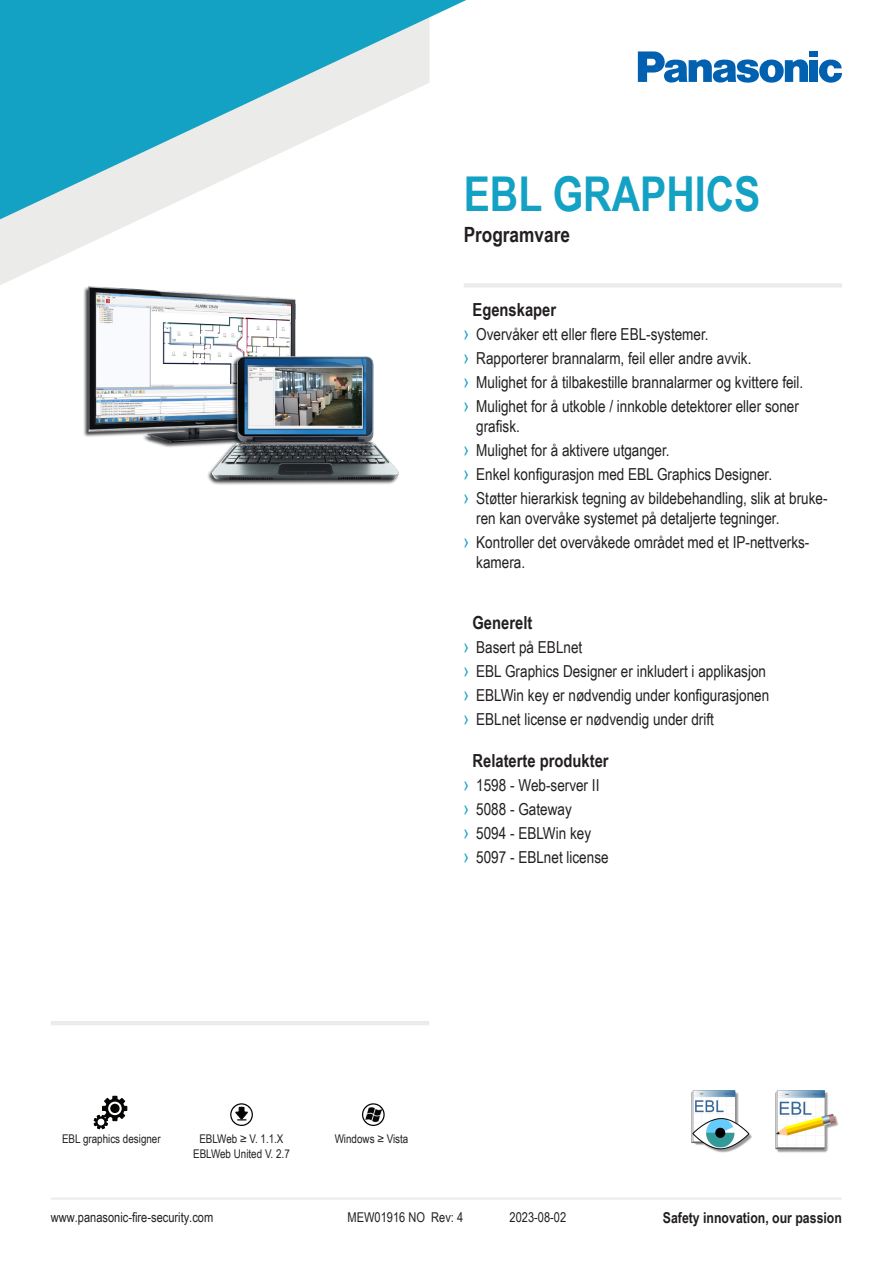
<style>
.page{position:relative;width:893px;height:1263px;background:#fff}
.page>*{position:absolute;margin:0;border:0;box-sizing:border-box;transform-origin:0 0}
.t1{font:700 48px "Arial Narrow";color:#13a1c4}
.t2{font:700 21px "Arial Narrow";color:#231f20}
.t3{font:700 18px "Arial Narrow";color:#231f20}
.t4{font:16.5px/19.8px "Arial Narrow";color:#231f20}
.t5{font:700 15px "Arial Narrow";color:#231f20}
.t6{font:13.5px "Arial Narrow";color:#231f20}
.t7{font:12px "Arial Narrow";color:#231f20}
.s1{font-size:19.5px;color:#13a1c4}
</style>
<div class="page">
<img style="left:83px;top:286px;width:315px;height:199px">
<svg style="left:0;top:219px;width:140px;height:66px;fill:#ebebea"></svg>
<svg style="left:0;top:0;width:466px;height:219px"></svg>
<svg style="left:819px;top:59px;width:23px;height:24px"></svg>
<div style="left:810px;top:51px;width:8px;height:6px;background:#0161b0"></div>
<div style="left:810px;top:60px;width:8px;height:22px;background:#0161b0"></div>
<svg style="left:638px;top:51px;width:170px;height:32px"></svg>
<hr style="left:51px;top:1197px;width:791px;height:2px;background:#ebebea">
<hr style="left:51px;top:1021px;width:378px;height:4px;background:#ebebea">
<svg style="left:94px;top:1096px;width:33px;height:33px"></svg>
<svg style="left:230px;top:1103px;width:23px;height:23px"></svg>
<svg style="left:362px;top:1103px;width:23px;height:23px"></svg>
<img style="left:691px;top:1091px;width:61px;height:62px">
<img style="left:775px;top:1091px;width:63px;height:62px">
<hr style="left:464px;top:283px;width:378px;height:4px;background:#ebebea">
<p class="t1" style="left:464px;top:158px;width:298px">EBL GRAPHICS</p>
<p class="t2" style="left:464px;top:219px;width:108px">Programvare</p>
<p class="t3" style="left:472px;top:296px;width:85px">Egenskaper</p>
<p class="t4" style="left:463px;top:324px;width:247px"><span class="s1">›</span> Overvåker ett eller flere EBL-systemer.</p>
<p class="t4" style="left:463px;top:348px;width:289px"><span class="s1">›</span> Rapporterer brannalarm, feil eller andre avvik.</p>
<p class="t4" style="left:463px;top:372px;width:341px"><span class="s1">›</span> Mulighet for å tilbakestille brannalarmer og kvittere feil.</p>
<p class="t4" style="left:476px;top:396px;width:324px;text-indent:-13px"><span class="s1">›</span> Mulighet for å utkoble / innkoble detektorer eller soner grafisk.</p>
<p class="t4" style="left:463px;top:440px;width:208px"><span class="s1">›</span> Mulighet for å aktivere utganger.</p>
<p class="t4" style="left:463px;top:464px;width:310px"><span class="s1">›</span> Enkel konfigurasjon med EBL Graphics Designer.</p>
<p class="t4" style="left:476px;top:488px;width:353px;text-indent:-13px"><span class="s1">›</span> Støtter hierarkisk tegning av bildebehandling, slik at bruke&shy;ren kan overvåke systemet på detaljerte tegninger.</p>
<p class="t4" style="left:476px;top:532px;width:335px;text-indent:-13px"><span class="s1">›</span> Kontroller det overvåkede området med et IP-nettverks&shy;kamera.</p>
<p class="t3" style="left:472px;top:609px;width:61px">Generelt</p>
<p class="t4" style="left:463px;top:637px;width:120px"><span class="s1">›</span> Basert på EBLnet</p>
<p class="t4" style="left:463px;top:661px;width:304px"><span class="s1">›</span> EBL Graphics Designer er inkludert i applikasjon</p>
<p class="t4" style="left:463px;top:685px;width:307px"><span class="s1">›</span> EBLWin key er nødvendig under konfigurasjonen</p>
<p class="t4" style="left:463px;top:709px;width:252px"><span class="s1">›</span> EBLnet license er nødvendig under drift</p>
<p class="t3" style="left:472px;top:747px;width:138px">Relaterte produkter</p>
<p class="t4" style="left:463px;top:774px;width:137px"><span class="s1">›</span> 1598 - Web-server II</p>
<p class="t4" style="left:463px;top:799px;width:110px"><span class="s1">›</span> 5088 - Gateway</p>
<p class="t4" style="left:463px;top:823px;width:129px"><span class="s1">›</span> 5094 - EBLWin key</p>
<p class="t4" style="left:463px;top:847px;width:147px"><span class="s1">›</span> 5097 - EBLnet license</p>
<p class="t7" style="left:62px;top:1130px;width:100px">EBL graphics designer</p>
<p class="t7" style="left:199px;top:1130px;width:86px">EBLWeb ≥ V. 1.1.X</p>
<p class="t7" style="left:193px;top:1145px;width:98px">EBLWeb United V. 2.7</p>
<p class="t7" style="left:335px;top:1130px;width:75px">Windows ≥ Vista</p>
<p class="t6" style="left:51px;top:1207px;width:164px">www.panasonic-fire-security.com</p>
<p class="t5" style="left:663px;top:1206px;width:181px">Safety innovation, our passion</p>
<p class="t6" style="left:348px;top:1207px;width:117px">MEW01916 NO Rev: 4</p>
<p class="t6" style="left:510px;top:1207px;width:58px">2023-08-02</p>
</div>
